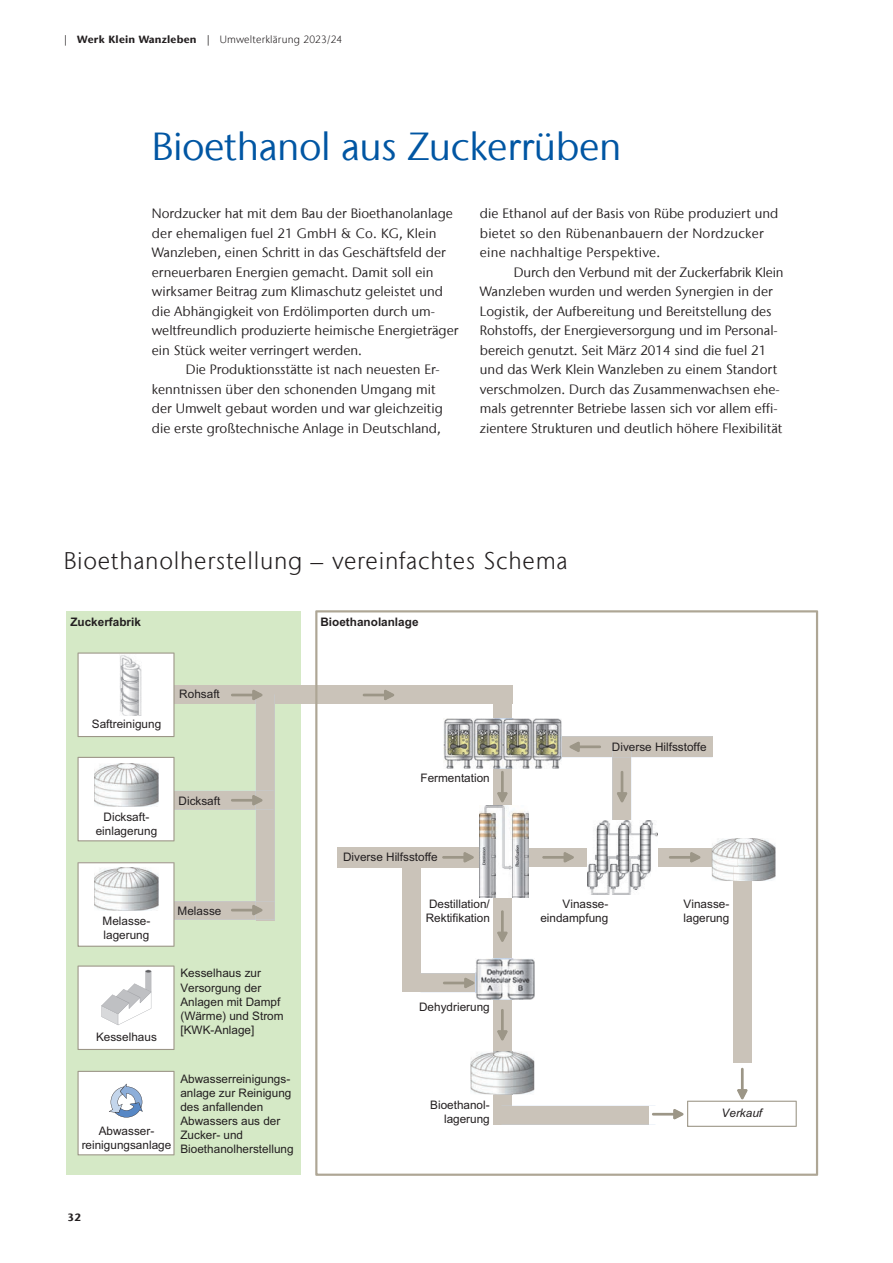
<style>
.page{position:relative;width:893px;height:1263px;background:#fff}
.page>*{position:absolute;margin:0;border:0;box-sizing:border-box;transform-origin:0 0}
.t1{font:39px "Stone Sans IIITC Com";letter-spacing:-.01em;color:#0156a3}
.t2{font:300 24px "Stone Sans IIITC Com";letter-spacing:.03em;color:#231f20}
.t3{font:13.5px/19.5px "Stone Sans IIITC Com";color:#231f20}
.t4{font:13.5px/19.5px "Stone Sans IIITC Com";letter-spacing:.02em;color:#231f20}
.t5{font:11.7px/14.1px "Arial";color:#231f20}
.t6{font:700 11.7px "Arial";color:#231f20}
.t7{font:italic 11.7px "Arial";color:#231f20}
.t8{font:300 10.5px "Stone Sans IIITC Com";letter-spacing:.02em;color:#231f20}
.t9{font:700 10.5px "Stone Sans IIITC Com";color:#231f20}
.s1{font-weight:500}
.s2{font-weight:700}
</style>
<div class="page">
<div style="left:66px;top:611px;width:235px;height:564px;background:#d5e9c6"></div>
<div style="left:170px;top:685px;width:342px;height:19px;background:#cac3b9"></div>
<div style="left:171px;top:901px;width:103px;height:19px;background:#cac3b9"></div>
<div style="left:170px;top:791px;width:104px;height:18px;background:#cac3b9"></div>
<div style="left:256px;top:695px;width:19px;height:225px;background:#cac3b9"></div>
<svg style="left:78px;top:652px;width:97px;height:85px;background:#f9f9f8"></svg>
<svg style="left:78px;top:862px;width:97px;height:85px;background:#f7f7f5"></svg>
<svg style="left:78px;top:1071px;width:97px;height:84px;background:#f1f3f5"></svg>
<svg style="left:78px;top:757px;width:97px;height:84px;background:#f8f8f7"></svg>
<img style="left:119px;top:654px;width:23px;height:62px">
<svg style="left:315px;top:610px;width:503px;height:566px"></svg>
<img style="left:480px;top:805px;width:49px;height:93px">
<img style="left:588px;top:820px;width:69px;height:75px">
<img style="left:444px;top:719px;width:117px;height:49px">
<img style="left:476px;top:959px;width:58px;height:41px">
<svg style="left:78px;top:965px;width:97px;height:85px;background:#f2f2f1"></svg>
<img style="left:712px;top:838px;width:64px;height:43px">
<img style="left:733px;top:855px;width:19px;height:26px">
<img style="left:712px;top:848px;width:26px;height:19px">
<img style="left:470px;top:1051px;width:64px;height:43px">
<img style="left:494px;top:1051px;width:18px;height:43px">
<img style="left:94px;top:763px;width:64px;height:43px">
<img style="left:94px;top:867px;width:64px;height:43px">
<svg style="left:252px;top:690px;width:10px;height:10px"></svg>
<hr style="left:231px;top:694px;width:24px;height:2px;background:#9c9687">
<svg style="left:384px;top:690px;width:10px;height:10px"></svg>
<hr style="left:363px;top:694px;width:24px;height:2px;background:#9c9687">
<svg style="left:463px;top:852px;width:11px;height:10px"></svg>
<hr style="left:442px;top:856px;width:24px;height:3px;background:#9c9687">
<svg style="left:464px;top:978px;width:10px;height:10px"></svg>
<hr style="left:443px;top:982px;width:24px;height:2px;background:#9c9687">
<svg style="left:564px;top:852px;width:10px;height:10px"></svg>
<hr style="left:542px;top:856px;width:24px;height:3px;background:#9c9687">
<hr style="left:652px;top:1113px;width:24px;height:2px;background:#9c9687">
<svg style="left:690px;top:852px;width:10px;height:10px"></svg>
<hr style="left:669px;top:856px;width:24px;height:3px;background:#9c9687">
<svg style="left:569px;top:742px;width:11px;height:10px"></svg>
<hr style="left:577px;top:745px;width:24px;height:3px;background:#9c9687">
<svg style="left:497px;top:792px;width:11px;height:10px"></svg>
<hr style="left:501px;top:771px;width:3px;height:24px;background:#9c9687">
<svg style="left:497px;top:931px;width:11px;height:11px"></svg>
<hr style="left:501px;top:910px;width:3px;height:24px;background:#9c9687">
<svg style="left:497px;top:1030px;width:11px;height:10px"></svg>
<hr style="left:501px;top:1009px;width:3px;height:24px;background:#9c9687">
<svg style="left:617px;top:792px;width:10px;height:10px"></svg>
<hr style="left:621px;top:771px;width:2px;height:24px;background:#9c9687">
<svg style="left:673px;top:1089px;width:124px;height:38px"></svg>
<hr style="left:741px;top:1068px;width:3px;height:24px;background:#9c9687">
<svg style="left:252px;top:795px;width:10px;height:10px"></svg>
<hr style="left:231px;top:799px;width:24px;height:3px;background:#9c9687">
<svg style="left:252px;top:905px;width:10px;height:10px"></svg>
<hr style="left:231px;top:909px;width:24px;height:2px;background:#9c9687">
<p class="t8" style="left:64px;top:32px;width:280px"><span class="s1">|</span> <span class="s2">Werk Klein Wanzleben</span> <span class="s1">|</span> Umwelterklärung 2023/24</p>
<h1 class="t1" style="left:152px;top:122px;width:471px">Bioethanol aus Zuckerrüben</h1>
<p class="t3" style="left:152px;top:203px;width:303px">Nordzucker hat mit dem Bau der Bioethanolanlage</p>
<p class="t3" style="left:152px;top:223px;width:286px">der ehemaligen fuel 21 GmbH &amp; Co. KG, Klein</p>
<p class="t3" style="left:152px;top:242px;width:296px">Wanzleben, einen Schritt in das Geschäftsfeld der</p>
<p class="t3" style="left:152px;top:262px;width:283px">erneuerbaren Energien gemacht. Damit soll ein</p>
<p class="t3" style="left:152px;top:281px;width:293px">wirksamer Beitrag zum Klimaschutz geleistet und</p>
<p class="t3" style="left:152px;top:301px;width:285px">die Abhängigkeit von Erdölimporten durch um-</p>
<p class="t3" style="left:152px;top:320px;width:308px">weltfreundlich produzierte heimische Energieträger</p>
<p class="t3" style="left:152px;top:340px;width:212px">ein Stück weiter verringert werden.</p>
<p class="t3" style="left:186px;top:359px;width:253px">Die Produktionsstätte ist nach neuesten Er--</p>
<p class="t3" style="left:152px;top:379px;width:285px">kenntnissen über den schonenden Umgang mit</p>
<p class="t3" style="left:152px;top:398px;width:292px">der Umwelt gebaut worden und war gleichzeitig</p>
<p class="t3" style="left:152px;top:418px;width:291px">die erste großtechnische Anlage in Deutschland,</p>
<p class="t4" style="left:480px;top:203px;width:300px">die Ethanol auf der Basis von Rübe produziert und bietet so den Rübenanbauern der Nordzucker eine nachhaltige Perspektive.</p>
<p class="t3" style="left:480px;top:262px;width:305px;text-indent:34px">Durch den Verbund mit der Zuckerfabrik Klein Wanzleben wurden und werden Synergien in der Logistik, der Aufbereitung und Bereitstellung des Rohstoffs, der Energieversorgung und im Personal&shy;bereich genutzt. Seit März 2014 sind die fuel 21 und das Werk Klein Wanzleben zu einem Standort verschmolzen. Durch das Zusammenwachsen ehe&shy;mals getrennter Betriebe lassen sich vor allem effi&shy;zientere Strukturen und deutlich höhere Flexibilität</p>
<h2 class="t2" style="left:64px;top:546px;width:505px">Bioethanolherstellung – vereinfachtes Schema</h2>
<p class="t6" style="left:70px;top:614px;width:72px">Zuckerfabrik</p>
<p class="t6" style="left:320px;top:614px;width:100px">Bioethanolanlage</p>
<p class="t5" style="left:92px;top:717px;width:71px">Saftreinigung</p>
<p class="t5" style="left:179px;top:687px;width:42px">Rohsaft</p>
<p class="t5" style="left:96px;top:810px;width:63px;text-align:center">Dicksaft&shy;einlagerung</p>
<p class="t5" style="left:179px;top:794px;width:43px">Dicksaft</p>
<p class="t5" style="left:103px;top:914px;width:49px">Melasse&shy;lagerung</p>
<p class="t5" style="left:96px;top:1030px;width:62px">Kesselhaus</p>
<p class="t5" style="left:178px;top:904px;width:45px">Melasse</p>
<p class="t5" style="left:180px;top:966px;width:105px">Kesselhaus zur<br>Versorgung der<br>Anlagen mit Dampf (Wärme) und Strom [KWK-Anlage]</p>
<p class="t5" style="left:82px;top:1124px;width:91px;text-align:center">Abwasser&shy;reinigungsanlage</p>
<p class="t5" style="left:180px;top:1072px;width:115px">Abwasserreinigungs&shy;anlage zur Reinigung des anfallenden<br>Abwassers aus der<br>Zucker- und<br>Bioethanolherstellung</p>
<p class="t9" style="left:68px;top:1210px;width:15px">32</p>
<p class="t5" style="left:420px;top:771px;width:71px">Fermentation</p>
<p class="t5" style="left:343px;top:850px;width:96px">Diverse Hilfsstoffe</p>
<p class="t5" style="left:426px;top:897px;width:66px">Destillation/<br>Rektifikation</p>
<p class="t5" style="left:419px;top:1000px;width:72px">Dehydrierung</p>
<p class="t5" style="left:612px;top:739px;width:96px">Diverse Hilfsstoffe</p>
<p class="t5" style="left:540px;top:897px;width:70px;text-align:right">Vinasse&shy;eindampfung</p>
<p class="t5" style="left:684px;top:897px;width:47px">Vinasse&shy;lagerung</p>
<p class="t5" style="left:430px;top:1097px;width:61px;text-align:right">Bioethanol&shy;lagerung</p>
<p class="t7" style="left:722px;top:1106px;width:42px">Verkauf</p>
</div>
